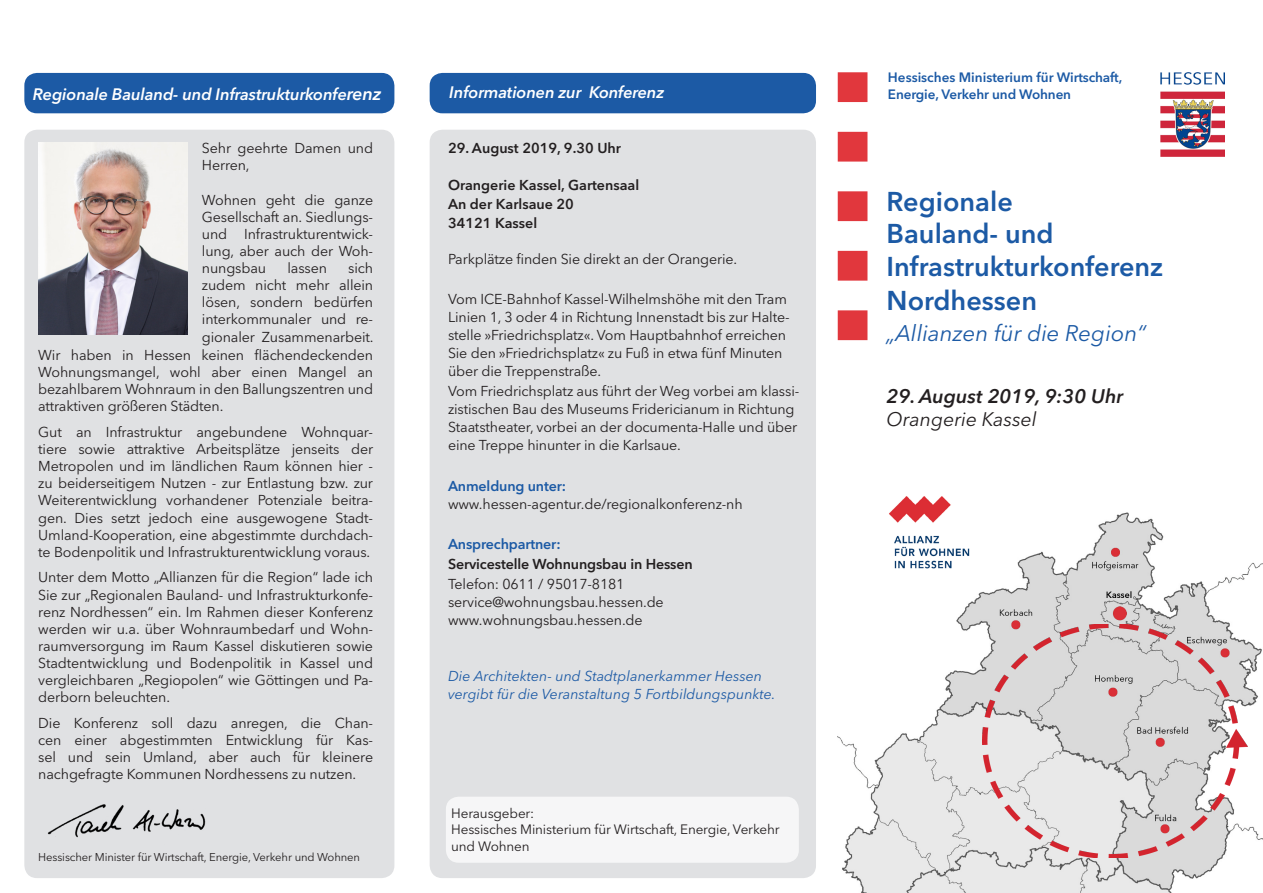
<style>
.page{position:relative;width:1263px;height:893px;background:#fff}
.page>*{position:absolute;margin:0;border:0;box-sizing:border-box;transform-origin:0 0}
.P_Titel_Sub{font:600 27px/33.3px "Avenir Next LT Pro";color:#1c5aa5}
.P_Titel_Sub-2{font:italic 22.5px "Avenir Next LT Pro";color:#1c5aa5}
.P_Titel_Text{font:italic 600 19.5px/23.4px "Avenir Next LT Pro";color:#231f20}
.H3_Beispiel{font:italic 600 16.5px "Avenir Next LT Pro";letter-spacing:-.01em;color:#fff}
.H1_weiß{font:italic 600 16.5px "Avenir Next LT Pro";letter-spacing:-.01em;color:#fff}
.P_Fließtext_9_5pt{font:14.25px/17.1px "Avenir Next LT Pro";letter-spacing:-.01em;color:#231f20;text-align:justify}
.P_Datum_Ort{font:14.25px/18px "Avenir Next LT Pro";letter-spacing:-.01em;color:#231f20}
.P_Anmeldung_regular{font:14.25px/18px "Avenir Next LT Pro";letter-spacing:-.01em;color:#231f20}
.t1{font:italic 14.25px/18px "Avenir Next LT Pro";color:#1c5aa5}
.P_Datum_Ort-2{font:600 14.25px "Avenir Next LT Pro";color:#231f20}
.P_Anmeldung_fett{font:600 14.25px "Avenir Next LT Pro";letter-spacing:-.01em;color:#231f20}
.P_Anmeldung_fett-2{font:600 14.25px "Avenir Next LT Pro";letter-spacing:-.01em;color:#1c5aa5}
.P_Impressum_9pt{font:13.5px/16.5px "Avenir Next LT Pro";letter-spacing:-.01em;color:#231f20}
.P_Logo{font:600 13.5px/16.2px "Avenir Next LT Pro";letter-spacing:-.01em;color:#1c5aa5}
.P_Fließtext_9_5pt-2{font:11.25px "Avenir Next LT Pro";letter-spacing:-.01em;color:#231f20}
.s1{font-size:18px}
.s2{font-weight:600;color:#1c5aa5}
.s3{font-weight:400}
</style>
<div class="page">
<div style="left:24px;top:130px;width:370px;height:748px;background:#e0e1e3;border-radius:13px"></div>
<div style="left:430px;top:130px;width:386px;height:748px;background:#e0e1e3;border-radius:13px"></div>
<svg style="left:838px;top:72px;width:29px;height:268px"></svg>
<img style="left:1160px;top:72px;width:65px;height:84px">
<div style="left:24px;top:73px;width:370px;height:40px;background:#1c5aa5;border-radius:13px"></div>
<div style="left:430px;top:73px;width:386px;height:40px;background:#1c5aa5;border-radius:13px"></div>
<div style="left:446px;top:797px;width:353px;height:66px;background:#f6f6f7;border-radius:13px"></div>
<img style="left:38px;top:143px;width:149px;height:192px">
<img style="left:47px;top:804px;width:159px;height:34px">
<img style="left:838px;top:512px;width:425px;height:381px">
<img style="left:982px;top:624px;width:266px;height:233px">
<img style="left:876px;top:496px;width:112px;height:85px">
<p class="H3_Beispiel" style="left:33px;top:84px;width:350px">Regionale Bauland- und Infrastrukturkonfe<span class="s1">renz</span></p>
<p class="P_Fließtext_9_5pt" style="left:202px;top:140px;width:173px">Sehr geehrte Damen und<br>Herren,</p>
<p class="P_Fließtext_9_5pt" style="left:202px;top:191px;width:173px">Wohnen geht die ganze Gesellschaft an. Siedlungs&shy;und Infrastrukturentwick&shy;lung, aber auch der Woh&shy;nungsbau</p>
<p class="P_Fließtext_9_5pt" style="left:202px;top:260px;width:173px;text-indent:146px">sich zudem nicht mehr allein lösen, sondern bedürfen interkommunaler und re&shy;gionaler Zusammenarbeit.</p>
<p class="P_Fließtext_9_5pt" style="left:287px;top:260px;width:41px">lassen</p>
<p class="P_Fließtext_9_5pt" style="left:38px;top:347px;width:336px">Wir haben in Hessen keinen flächendeckenden Wohnungsmangel, wohl aber einen Mangel an bezahlbarem Wohnraum in den Ballungszentren und attraktiven größeren Städten.</p>
<p class="P_Fließtext_9_5pt" style="left:38px;top:424px;width:336px">Gut an Infrastruktur angebundene Wohnquar&shy;tiere sowie attraktive Arbeitsplätze jenseits der Metropolen und im ländlichen Raum können hier - zu beiderseitigem Nutzen - zur Entlastung bzw. zur Weiterentwicklung vorhandener Potenziale beitra&shy;gen. Dies setzt jedoch eine ausgewogene Stadt-Umland-Kooperation, eine abgestimmte durchdach&shy;te Bodenpolitik und Infrastrukturentwicklung voraus.</p>
<p class="P_Fließtext_9_5pt" style="left:38px;top:569px;width:336px">Unter dem Motto „Allianzen für die Region“ lade ich Sie zur „Regionalen Bauland- und Infrastrukturkonfe&shy;renz Nordhessen“ ein. Im Rahmen dieser Konferenz werden wir u.a. über Wohnraumbedarf und Wohn&shy;raumversorgung im Raum Kassel diskutieren sowie Stadtentwicklung und Bodenpolitik in Kassel und vergleichbaren „Regiopolen“ wie Göttingen und Pa&shy;derborn beleuchten.</p>
<p class="P_Fließtext_9_5pt" style="left:38px;top:714px;width:336px">Die Konferenz soll dazu anregen, die Chan&shy;cen einer abgestimmten Entwicklung für Kas&shy;sel und sein Umland, aber auch für kleinere nachgefragte Kommunen Nordhessens zu nutzen.</p>
<p class="P_Fließtext_9_5pt-2" style="left:38px;top:850px;width:323px">Hessischer Minister für Wirtschaft, Energie, Verkehr und Wohnen</p>
<p class="H1_weiß" style="left:449px;top:82px;width:217px">Informationen zur Konferenz</p>
<p class="P_Datum_Ort-2" style="left:448px;top:140px;width:174px">29. August 2019, 9.30 Uhr</p>
<p class="P_Datum_Ort-2" style="left:448px;top:176px;width:193px">Orangerie Kassel, Gartensaal</p>
<p class="P_Datum_Ort-2" style="left:448px;top:195px;width:127px">An der Karlsaue 20</p>
<p class="P_Datum_Ort-2" style="left:448px;top:214px;width:91px">34121 Kassel</p>
<p class="P_Datum_Ort" style="left:448px;top:250px;width:291px">Parkplätze finden Sie direkt an der Orangerie.</p>
<p class="P_Datum_Ort" style="left:448px;top:290px;width:343px">Vom ICE-Bahnhof Kassel-Wilhelmshöhe mit den Tram Linien 1, 3 oder 4 in Richtung Innenstadt bis zur Halte&shy;stelle »Friedrichsplatz«. Vom Hauptbahnhof erreichen Sie den »Friedrichsplatz« zu Fuß in etwa fünf Minuten über die Treppenstraße.</p>
<p class="P_Datum_Ort" style="left:448px;top:382px;width:353px">Vom Friedrichsplatz aus führt der Weg vorbei am klassi&shy;zistischen Bau des Museums Fridericianum in Richtung Staatstheater, vorbei an der documenta-Halle und über eine Treppe hinunter in die Karlsaue.</p>
<p class="P_Anmeldung_regular" style="left:448px;top:477px;width:296px"><span class="s2">Anmeldung unter: </span>www.hessen-agentur.de/regionalkonferenz-nh</p>
<p class="P_Anmeldung_fett-2" style="left:448px;top:535px;width:114px">Ansprechpartner:</p>
<p class="P_Anmeldung_fett" style="left:448px;top:555px;width:246px">Servicestelle Wohnungsbau in Hessen</p>
<p class="P_Anmeldung_regular" style="left:448px;top:575px;width:217px">Telefon: 0611 / 95017-8181 service@wohnungsbau.hessen.de www.wohnungsbau.hessen.de</p>
<p class="t1" style="left:448px;top:667px;width:329px">Die Architekten- und Stadtplanerkammer Hessen vergibt für die Veranstaltung 5 Fortbildungspunkte.</p>
<p class="P_Impressum_9pt" style="left:451px;top:805px;width:330px">Herausgeber:<br>Hessisches Ministerium für Wirtschaft, Energie, Verkehr und Wohnen</p>
<p class="P_Logo" style="left:888px;top:70px;width:236px">Hessisches Ministerium für Wirtschaft,<br>Energie, Verkehr und Wohnen</p>
<p class="P_Titel_Sub" style="left:887px;top:185px;width:128px">Regionale</p>
<p class="P_Titel_Sub" style="left:887px;top:217px;width:278px">Bauland- und<br>Infrastrukturkonferenz<br>Nordhessen</p>
<p class="P_Titel_Sub-2" style="left:887px;top:320px;width:261px">„Allianzen für die Region“</p>
<p class="P_Titel_Text" style="left:887px;top:384px;width:238px">29. August 2019, 9:30 Uhr<br><span class="s3">Orangerie Kassel</span></p>
</div>
